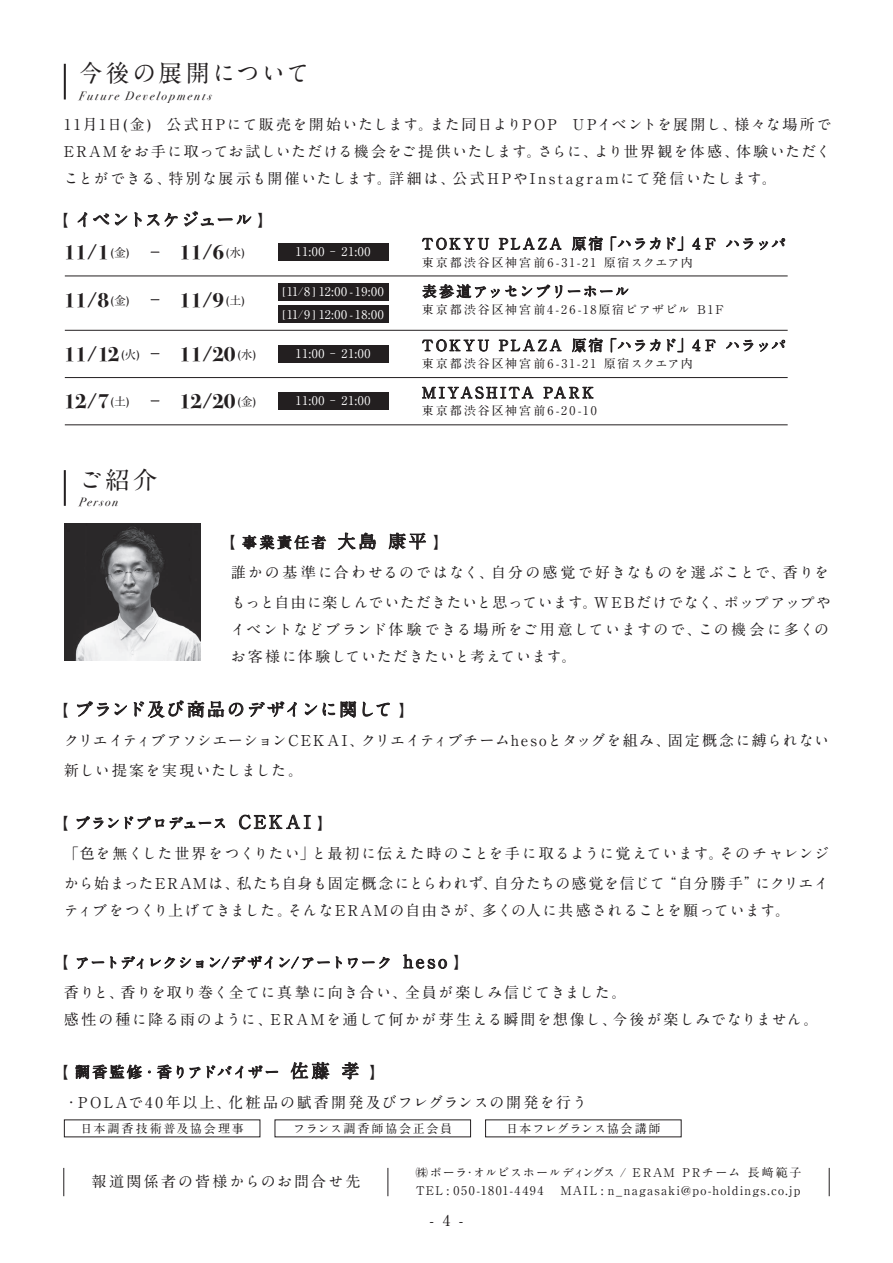
<style>
.page{position:relative;width:893px;height:1263px;background:#fff}
.page>*{position:absolute;margin:0;border:0;box-sizing:border-box;transform-origin:0 0}
.t1{font:700 24px "A1 Mincho Std";letter-spacing:.075em;color:#231f20}
.t2{font:700 24px "A1 Mincho Std";letter-spacing:.095em;color:#231f20}
.t3{font:700 21px "Bodoni Svty Two ITCTT";letter-spacing:-.02em;color:#231f20}
.t4{font:700 18px "A1 Mincho Std";letter-spacing:.055em;color:#231f20}
.t5{font:700 18px "A1 Mincho Std";letter-spacing:-.01em;color:#231f20}
.t6{font:700 15px/30px "A1 Mincho Std";letter-spacing:.07em;color:#231f20}
.t7{font:700 15px/30px "A1 Mincho Std";letter-spacing:.035em;color:#231f20}
.t8{font:700 15px/30px "A1 Mincho Std";letter-spacing:.135em;color:#231f20}
.t9{font:700 15px/30px "A1 Mincho Std";letter-spacing:.04em;color:#231f20}
.t10{font:700 15px/30px "A1 Mincho Std";letter-spacing:.11em;color:#231f20}
.t11{font:700 15px "A1 Mincho Std";letter-spacing:.17em;color:#231f20}
.t12{font:700 14.85px/27px "A1 Mincho Std";letter-spacing:.065em;color:#231f20;text-align:justify}
.t13{font:700 12px/22.5px "A1 Mincho Std";letter-spacing:.06em;color:#fff}
.t14{font:700 12px "A1 Mincho Std";letter-spacing:.15em;color:#231f20}
.t15{font:700 12px "A1 Mincho Std";letter-spacing:.13em;color:#231f20}
.t16{font:700 12px "A1 Mincho Std";letter-spacing:.155em;color:#231f20}
.t17{font:700 12px "A1 Mincho Std";letter-spacing:.11em;color:#231f20}
.t18{font:700 12px "A1 Mincho Std";letter-spacing:.075em;color:#231f20}
.t19{font:italic 12px "Bodoni Svty Two ITCTT";letter-spacing:.175em;color:#231f20}
.t20{font:700 12px "A1 Mincho Std";letter-spacing:.165em;color:#231f20}
.t21{font:700 12px "A1 Mincho Std";letter-spacing:.08em;color:#231f20}
.s1{font-size:15px}
.s2{font-family:"A1 Mincho Std";font-size:12px}
.s3{font-size:10.5px}
.s4{font-size:18px}
</style>
<div class="page">
<hr style="left:64px;top:64px;width:2px;height:35px;background:#231f20">
<hr style="left:64px;top:470px;width:2px;height:36px;background:#231f20">
<svg style="left:242px;top:535px;width:84px;height:15px"></svg>
<svg style="left:338px;top:532px;width:38px;height:18px"></svg>
<svg style="left:389px;top:533px;width:37px;height:16px"></svg>
<svg style="left:77px;top:702px;width:32px;height:14px"></svg>
<svg style="left:115px;top:704px;width:12px;height:11px"></svg>
<svg style="left:134px;top:701px;width:109px;height:17px"></svg>
<svg style="left:249px;top:702px;width:48px;height:15px"></svg>
<svg style="left:305px;top:704px;width:12px;height:11px"></svg>
<svg style="left:323px;top:703px;width:12px;height:12px"></svg>
<svg style="left:341px;top:701px;width:15px;height:16px"></svg>
<svg style="left:363px;top:702px;width:27px;height:14px"></svg>
<svg style="left:77px;top:816px;width:26px;height:13px"></svg>
<svg style="left:109px;top:818px;width:9px;height:10px"></svg>
<svg style="left:125px;top:817px;width:39px;height:12px"></svg>
<svg style="left:170px;top:817px;width:55px;height:12px"></svg>
<svg style="left:239px;top:815px;width:72px;height:14px"></svg>
<svg style="left:77px;top:957px;width:27px;height:11px"></svg>
<svg style="left:110px;top:957px;width:6px;height:11px"></svg>
<svg style="left:122px;top:956px;width:21px;height:13px"></svg>
<svg style="left:151px;top:957px;width:52px;height:11px"></svg>
<svg style="left:210px;top:956px;width:62px;height:12px"></svg>
<svg style="left:280px;top:957px;width:50px;height:11px"></svg>
<svg style="left:336px;top:957px;width:6px;height:11px"></svg>
<svg style="left:348px;top:957px;width:41px;height:11px"></svg>
<svg style="left:403px;top:955px;width:44px;height:13px"></svg>
<svg style="left:75px;top:1064px;width:67px;height:15px"></svg>
<svg style="left:157px;top:1065px;width:14px;height:14px"></svg>
<svg style="left:177px;top:1066px;width:6px;height:12px"></svg>
<svg style="left:190px;top:1067px;width:10px;height:11px"></svg>
<svg style="left:207px;top:1066px;width:36px;height:12px"></svg>
<svg style="left:249px;top:1066px;width:29px;height:12px"></svg>
<svg style="left:291px;top:1062px;width:38px;height:17px"></svg>
<svg style="left:342px;top:1062px;width:17px;height:17px"></svg>
<img style="left:65px;top:524px;width:136px;height:136px">
<hr style="left:65px;top:276px;width:723px;height:1px;background:#231f20">
<hr style="left:65px;top:330px;width:723px;height:1px;background:#231f20">
<hr style="left:65px;top:377px;width:723px;height:1px;background:#231f20">
<hr style="left:65px;top:425px;width:723px;height:1px;background:#231f20">
<div style="left:278px;top:244px;width:111px;height:17px;background:#231f20"></div>
<svg style="left:422px;top:238px;width:67px;height:12px"></svg>
<svg style="left:499px;top:238px;width:62px;height:12px"></svg>
<svg style="left:572px;top:237px;width:31px;height:14px"></svg>
<svg style="left:611px;top:237px;width:49px;height:14px"></svg>
<svg style="left:667px;top:236px;width:16px;height:14px"></svg>
<svg style="left:692px;top:238px;width:8px;height:11px"></svg>
<svg style="left:706px;top:238px;width:9px;height:11px"></svg>
<svg style="left:726px;top:238px;width:27px;height:11px"></svg>
<svg style="left:759px;top:238px;width:26px;height:12px"></svg>
<div style="left:278px;top:345px;width:111px;height:17px;background:#231f20"></div>
<svg style="left:422px;top:339px;width:67px;height:12px"></svg>
<svg style="left:499px;top:339px;width:62px;height:12px"></svg>
<svg style="left:572px;top:338px;width:31px;height:15px"></svg>
<svg style="left:611px;top:338px;width:49px;height:14px"></svg>
<svg style="left:667px;top:338px;width:16px;height:14px"></svg>
<svg style="left:692px;top:340px;width:8px;height:11px"></svg>
<svg style="left:706px;top:340px;width:9px;height:11px"></svg>
<svg style="left:726px;top:340px;width:27px;height:11px"></svg>
<svg style="left:759px;top:340px;width:26px;height:11px"></svg>
<div style="left:278px;top:283px;width:111px;height:17px;background:#231f20"></div>
<svg style="left:423px;top:284px;width:93px;height:14px"></svg>
<svg style="left:522px;top:285px;width:40px;height:13px"></svg>
<svg style="left:568px;top:286px;width:60px;height:10px"></svg>
<div style="left:278px;top:306px;width:111px;height:17px;background:#231f20"></div>
<div style="left:278px;top:392px;width:111px;height:17px;background:#231f20"></div>
<svg style="left:422px;top:387px;width:111px;height:12px"></svg>
<svg style="left:544px;top:387px;width:49px;height:11px"></svg>
<svg style="left:78px;top:213px;width:9px;height:14px"></svg>
<svg style="left:93px;top:214px;width:16px;height:10px"></svg>
<svg style="left:115px;top:214px;width:12px;height:11px"></svg>
<svg style="left:135px;top:213px;width:6px;height:14px"></svg>
<svg style="left:147px;top:214px;width:12px;height:11px"></svg>
<svg style="left:165px;top:213px;width:13px;height:13px"></svg>
<svg style="left:184px;top:212px;width:67px;height:14px"></svg>
<svg style="left:388px;top:1168px;width:1px;height:28px"></svg>
<svg style="left:829px;top:1168px;width:1px;height:28px"></svg>
<svg style="left:64px;top:1168px;width:1px;height:28px"></svg>
<h1 class="t1" style="left:79px;top:54px;width:233px">今後の展開について</h1>
<p class="t19" style="left:79px;top:85px;width:134px">Future Developments</p>
<p class="t12" style="left:64px;top:109px;width:769px">11月1日(金) 公式HPにて販売を開始いたします。また同日よりPOP U Pイベントを展開し、様々な場所でERAMをお手に取ってお試しいただける機会をご提供いたします。さらに、より世界観を体感、体験いただくことができる、特別な展示も開催いたします。詳細は、公式HPやInstagramにて発信いたします。</p>
<p class="t5" style="left:54px;top:205px;width:220px"><span class="s1">【</span>イベントスケジュール<span class="s1">】</span></p>
<h2 class="t3" style="left:179px;top:235px;width:47px">11/6</h2>
<h2 class="t3" style="left:64px;top:235px;width:67px">11/1 <span class="s2">(金)</span></h2>
<p class="t15" style="left:226px;top:243px;width:20px">(水)</p>
<p class="t13" style="left:295px;top:239px;width:77px">11:00 - 21:00</p>
<p class="t6" style="left:422px;top:227px;width:366px">TOK Y U PLA ZA 原宿「ハラカド」４F ハラッパ</p>
<p class="t14" style="left:422px;top:252px;width:273px">東京都渋谷区神宮前6-31-21 原宿スクエア内</p>
<h2 class="t3" style="left:179px;top:282px;width:47px">11/9</h2>
<h2 class="t3" style="left:64px;top:282px;width:67px">11/8 <span class="s2">(金)</span></h2>
<p class="t15" style="left:226px;top:291px;width:20px">(土)</p>
<p class="t13" style="left:283px;top:279px;width:103px"><span class="s3">[</span>11<span class="s3">/</span>8 <span class="s3">]</span> 12:00 -19:00 <span class="s3">[</span>11<span class="s3">/</span>9 <span class="s3">]</span> 12:00 -18:00</p>
<p class="t6" style="left:422px;top:274px;width:209px">表参道アッセンブリーホール</p>
<p class="t16" style="left:422px;top:300px;width:304px">東京都渋谷区神宮前4-26-18原宿ピアザビル B1F</p>
<h2 class="t3" style="left:179px;top:336px;width:58px">11/20</h2>
<h2 class="t3" style="left:64px;top:336px;width:77px">11/12 <span class="s2">(火)</span></h2>
<p class="t15" style="left:238px;top:345px;width:20px">(水)</p>
<p class="t13" style="left:295px;top:341px;width:77px">11:00 - 21:00</p>
<p class="t6" style="left:422px;top:328px;width:366px">TOK Y U PLA ZA 原宿「ハラカド」４F ハラッパ</p>
<p class="t14" style="left:422px;top:354px;width:273px">東京都渋谷区神宮前6-31-21 原宿スクエア内</p>
<h2 class="t3" style="left:179px;top:384px;width:58px">12/20</h2>
<h2 class="t3" style="left:64px;top:384px;width:67px">12/7 <span class="s2">(土)</span></h2>
<p class="t15" style="left:238px;top:392px;width:20px">(金)</p>
<p class="t13" style="left:295px;top:388px;width:77px">11:00 - 21:00</p>
<p class="t11" style="left:422px;top:380px;width:173px">MIYASHITA PARK</p>
<p class="t20" style="left:422px;top:401px;width:176px">東京都渋谷区神宮前6-20-10</p>
<h1 class="t2" style="left:79px;top:460px;width:80px">ご紹介</h1>
<p class="t19" style="left:79px;top:491px;width:41px">Person</p>
<p class="t8" style="left:231px;top:525px;width:600px;text-indent:-10px">【事業責任者 <span class="s4">大島 康平</span>】<br>誰かの基準に合わせるのではなく、自分の感覚で好きなものを選ぶことで、香りを</p>
<p class="t12" style="left:231px;top:587px;width:602px;text-align:left"><span class="s1">もっと</span>自由に楽しんでいただきたいと思っています。W EBだけでなく、ポップアップやイベントなどブランド体験できる場所をご用意していますので、この機会に多くのお客様に体験していただきたいと考えています。</p>
<p class="t4" style="left:54px;top:695px;width:362px"><span class="s1">【</span>ブランド及び商品のデザインに関して<span class="s1">】</span></p>
<p class="t7" style="left:64px;top:723px;width:767px">クリエイティブアソシエーションCEK A I、クリエイティブチームhesoとタッグを組み、固定概念に縛られない新しい提案を実現いたしました。</p>
<p class="t6" style="left:64px;top:806px;width:767px;text-indent:-10px">【ブランドプロデュース <span class="s4">CEKA I</span> 】<br>「色を無くした世界をつくりたい」と最初に伝えた時のことを手に取るように覚えています。そのチャレンジから始まったERAMは、私たち自身も固定概念にとらわれず、自分たちの感覚を信じて“自分勝手”にクリエイ</p>
<p class="t6" style="left:64px;top:893px;width:728px">ティブをつくり上げてきました。そんなERAMの自由さが、多くの人に共感されることを願っています。</p>
<p class="t9" style="left:64px;top:945px;width:564px;text-indent:-10px">【アートディレクション/デザイン/アートワーク <span class="s4">hes o</span> 】<br>香りと、香りを取り巻く全てに真摯に向き合い、全員が楽しみ信じてきました。</p>
<p class="t6" style="left:64px;top:1002px;width:756px">感性の種に降る雨のように、ERAMを通して何かが芽生える瞬間を想像し、今後が楽しみでなりません。</p>
<p class="t10" style="left:64px;top:1055px;width:525px;text-indent:-10px">【調香監修・香りアドバイザー <span class="s4">佐藤 孝</span> 】<br>・POLAで40年以上、化粧品の賦香開発及びフレグランスの開発を行う</p>
<p class="t16" style="left:80px;top:1119px;width:165px">日本調香技術普及協会理事</p>
<p class="t15" style="left:293px;top:1119px;width:160px">フランス調香師協会正会員</p>
<p class="t21" style="left:506px;top:1119px;width:156px">日本フレグランス協会講師</p>
<p class="t18" style="left:416px;top:1162px;width:387px">㈱ポーラ・オルビスホールディングス / ERAM PRチーム 長﨑範子</p>
<p class="t8" style="left:91px;top:1164px;width:270px">報道関係者の皆様からのお問合せ先</p>
<p class="t15" style="left:416px;top:1180px;width:129px">TEL : 050-1801-4494</p>
<p class="t17" style="left:560px;top:1180px;width:241px">MAIL : n_nagasaki@po-holdings.co.jp</p>
<p class="t6" style="left:430px;top:1203px;width:35px">-4-</p>
</div>
